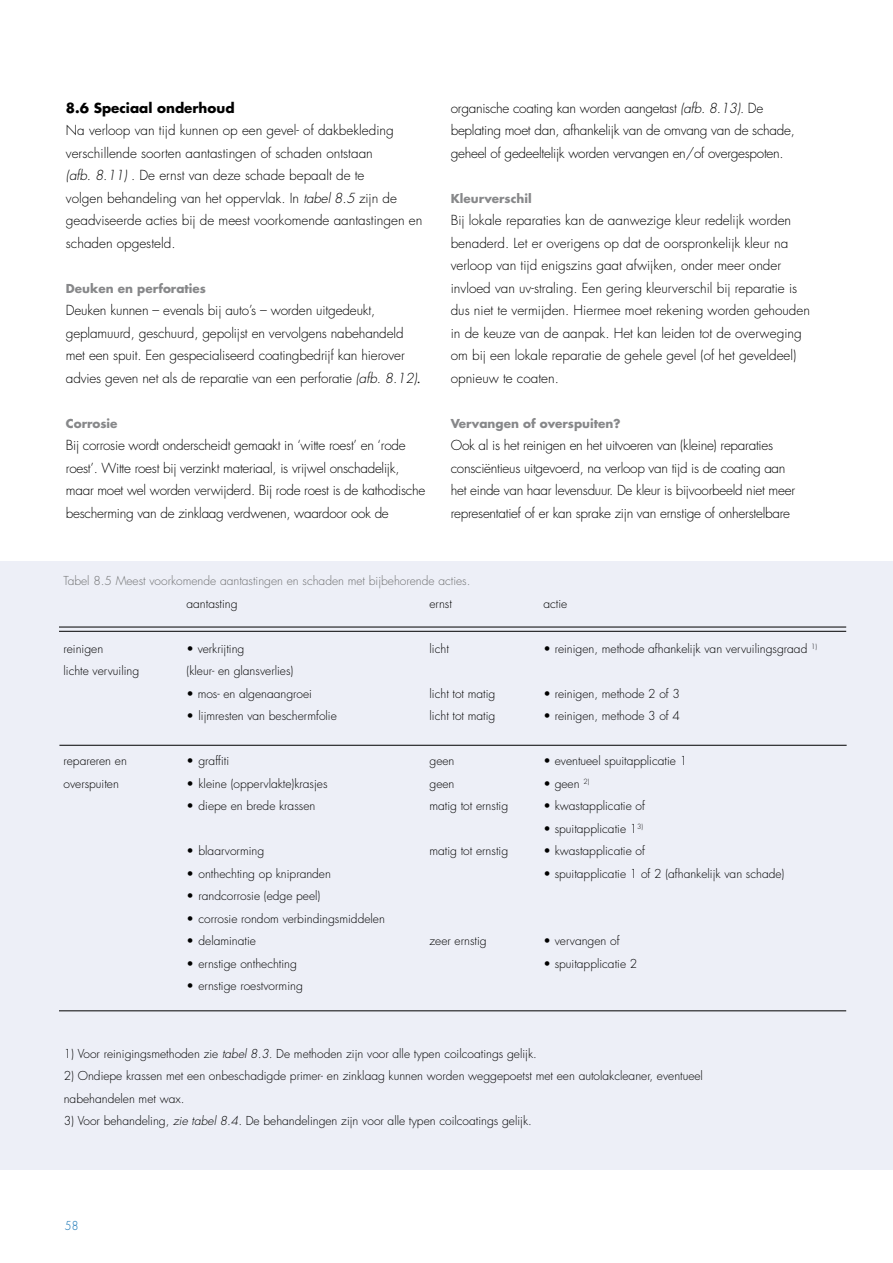
<style>
.page{position:relative;width:893px;height:1263px;background:#fff}
.page>*{position:absolute;margin:0;border:0;box-sizing:border-box;transform-origin:0 0}
.t1{font:300 13.5px/22.5px "Futura";letter-spacing:-.01em;color:#000}
.t2{font:700 13.5px "Futura";color:#000}
.t3{font:300 12px/22.5px "Futura";color:#000}
.t4{font:300 12px "Futura";color:#707172}
.t5{font:700 12px "Futura";color:#87888a}
.t6{font:300 12px "Futura";color:#0a6db1;scale:.9 1}
.s1{font-style:italic}
.s2{font-weight:400}
</style>
<div class="page">
<div style="left:0;top:561px;width:893px;height:609px;background:#edeff7"></div>
<hr style="left:59px;top:627px;width:787px;height:1px;background:#000">
<hr style="left:59px;top:631px;width:787px;height:1px;background:#000">
<hr style="left:59px;top:745px;width:788px;height:1px;background:#000">
<hr style="left:59px;top:1010px;width:787px;height:1px;background:#000">
<p class="t2" style="left:66px;top:98px;width:170px">8.6 Speciaal onderhoud</p>
<p class="t1" style="left:66px;top:119px;width:358px">Na verloop van tijd kunnen op een gevel- of dakbekleding verschillende soorten aantastingen of schaden ontstaan<br><span class="s1">(afb. 8.11)</span> . De ernst van deze schade bepaalt de te<br>volgen behandeling van het oppervlak. In <span class="s1">tabel 8.5</span> zijn de geadviseerde acties bij de meest voorkomende aantastingen en schaden opgesteld.</p>
<p class="t5" style="left:66px;top:280px;width:142px">Deuken en perforaties</p>
<p class="t1" style="left:66px;top:299px;width:356px">Deuken kunnen – evenals bij auto’s – worden uitgedeukt, geplamuurd, geschuurd, gepolijst en vervolgens nabehandeld met een spuit. Een gespecialiseerd coatingbedrijf kan hierover advies geven net als de reparatie van een perforatie <span class="s1">(afb. 8.12)</span><span class="s2">.</span></p>
<p class="t5" style="left:66px;top:415px;width:53px">Corrosie</p>
<p class="t1" style="left:66px;top:434px;width:361px">Bij corrosie wordt onderscheidt gemaakt in ‘witte roest’ en ‘rode roest’. Witte roest bij verzinkt materiaal, is vrijwel onschadelijk, maar moet wel worden verwijderd. Bij rode roest is de kathodische bescherming van de zinklaag verdwenen, waardoor ook de</p>
<p class="t1" style="left:451px;top:97px;width:346px">organische coating kan worden aangetast <span class="s1">(afb. 8.13)</span>. De beplating moet dan, afhankelijk van de omvang van de schade, geheel of gedeeltelijk worden vervangen en/of overgespoten.</p>
<p class="t5" style="left:451px;top:190px;width:82px">Kleurverschil</p>
<p class="t1" style="left:451px;top:209px;width:361px">Bij lokale reparaties kan de aanwezige kleur redelijk worden benaderd. Let er overigens op dat de oorspronkelijk kleur na verloop van tijd enigszins gaat afwijken, onder meer onder invloed van uv-straling. Een gering kleurverschil bij reparatie is dus niet te vermijden. Hiermee moet rekening worden gehouden in de keuze van de aanpak. Het kan leiden tot de overweging om bij een lokale reparatie de gehele gevel (of het geveldeel) opnieuw te coaten.</p>
<p class="t5" style="left:451px;top:415px;width:171px">Vervangen of overspuiten?</p>
<p class="t1" style="left:451px;top:434px;width:346px">Ook al is het reinigen en het uitvoeren van (kleine) reparaties consciëntieus uitgevoerd, na verloop van tijd is de coating aan het einde van haar levensduur. De kleur is bijvoorbeeld niet meer representatief of er kan sprake zijn van ernstige of onherstelbare</p>
<p class="t4" style="left:63px;top:573px;width:408px">Tabel 8.5 Meest voorkomende aantastingen en schaden met bijbehorende acties.</p>
<p class="t3" style="left:186px;top:592px;width:53px">aantasting</p>
<p class="t3" style="left:429px;top:592px;width:24px">ernst</p>
<p class="t3" style="left:543px;top:592px;width:25px">actie</p>
<p class="t3" style="left:63px;top:637px;width:41px">reinigen</p>
<p class="t3" style="left:186px;top:637px;width:59px">• verkrijting</p>
<p class="t3" style="left:429px;top:637px;width:21px">licht</p>
<p class="t3" style="left:543px;top:637px;width:275px">• reinigen, methode afhankelijk van vervuilingsgraad <sup>1)</sup></p>
<p class="t3" style="left:63px;top:660px;width:77px">lichte vervuiling</p>
<p class="t3" style="left:186px;top:660px;width:108px">(kleur- en glansverlies)</p>
<p class="t3" style="left:186px;top:682px;width:127px">• mos- en algenaangroei</p>
<p class="t3" style="left:429px;top:682px;width:67px">licht tot matig</p>
<p class="t3" style="left:543px;top:682px;width:138px">• reinigen, methode 2 of 3</p>
<p class="t3" style="left:186px;top:705px;width:152px">• lijmresten van beschermfolie</p>
<p class="t3" style="left:429px;top:705px;width:67px">licht tot matig</p>
<p class="t3" style="left:543px;top:705px;width:138px">• reinigen, methode 3 of 4</p>
<p class="t3" style="left:63px;top:750px;width:65px">repareren en</p>
<p class="t3" style="left:186px;top:750px;width:44px">• graffiti</p>
<p class="t3" style="left:429px;top:750px;width:26px">geen</p>
<p class="t3" style="left:543px;top:750px;width:145px">• eventueel spuitapplicatie 1</p>
<p class="t3" style="left:63px;top:772px;width:57px">overspuiten</p>
<p class="t3" style="left:186px;top:772px;width:143px">• kleine (oppervlakte)krasjes</p>
<p class="t3" style="left:429px;top:772px;width:26px">geen</p>
<p class="t3" style="left:543px;top:772px;width:47px">• geen <sup>2)</sup></p>
<p class="t3" style="left:186px;top:795px;width:130px">• diepe en brede krassen</p>
<p class="t3" style="left:429px;top:795px;width:80px">matig tot ernstig</p>
<p class="t3" style="left:543px;top:795px;width:103px">• kwastapplicatie of</p>
<p class="t3" style="left:543px;top:817px;width:101px">• spuitapplicatie 1<sup>3)</sup></p>
<p class="t3" style="left:186px;top:840px;width:79px">• blaarvorming</p>
<p class="t3" style="left:429px;top:840px;width:80px">matig tot ernstig</p>
<p class="t3" style="left:543px;top:840px;width:103px">• kwastapplicatie of</p>
<p class="t3" style="left:186px;top:862px;width:146px">• onthechting op knipranden</p>
<p class="t3" style="left:543px;top:862px;width:242px">• spuitapplicatie 1 of 2 (afhankelijk van schade)</p>
<p class="t3" style="left:186px;top:885px;width:135px">• randcorrosie (edge peel)</p>
<p class="t3" style="left:186px;top:907px;width:200px">• corrosie rondom verbindingsmiddelen</p>
<p class="t3" style="left:186px;top:930px;width:71px">• delaminatie</p>
<p class="t3" style="left:429px;top:930px;width:59px">zeer ernstig</p>
<p class="t3" style="left:543px;top:930px;width:78px">• vervangen of</p>
<p class="t3" style="left:186px;top:952px;width:112px">• ernstige onthechting</p>
<p class="t3" style="left:543px;top:952px;width:95px">• spuitapplicatie 2</p>
<p class="t3" style="left:186px;top:975px;width:118px">• ernstige roestvorming</p>
<p class="t3" style="left:64px;top:1042px;width:475px">1) Voor reinigingsmethoden zie <span class="s1">tabel 8.3.</span> De methoden zijn voor alle typen coilcoatings gelijk.</p>
<p class="t3" style="left:64px;top:1065px;width:641px">2) Ondiepe krassen met een onbeschadigde primer- en zinklaag kunnen worden weggepoetst met een autolakcleaner, eventueel nabehandelen met wax.</p>
<p class="t3" style="left:64px;top:1110px;width:470px">3) Voor behandeling, <span class="s1">zie tabel 8.4.</span> De behandelingen zijn voor alle typen coilcoatings gelijk.</p>
<p class="t6" style="left:65px;top:1217px;width:17px">58</p>
</div>
